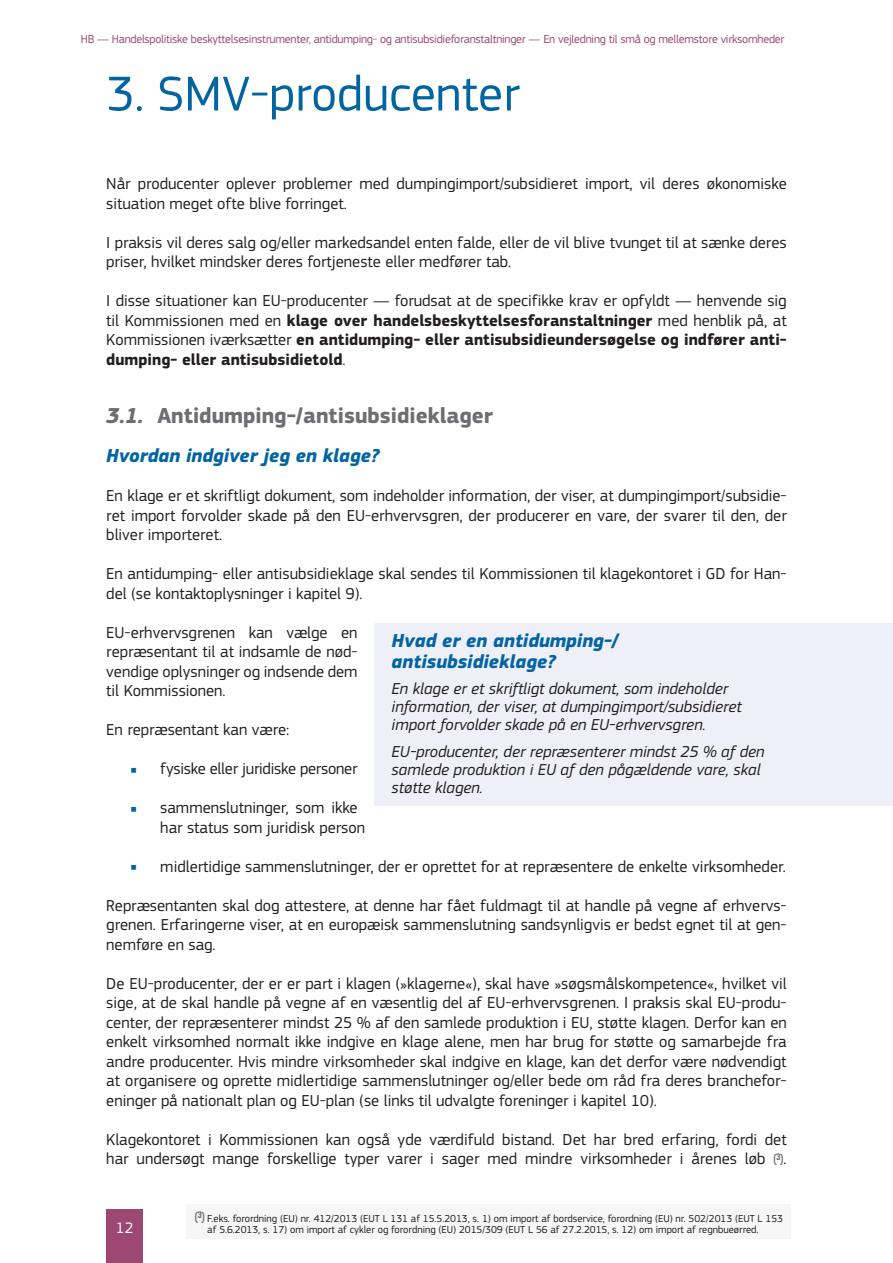
<style>
.page{position:relative;width:893px;height:1263px;background:#fff}
.page>*{position:absolute;margin:0;border:0;box-sizing:border-box;transform-origin:0 0}
.t1{font:51px "EC Square Sans Pro";color:#0265a1}
.t2{font:700 22.5px "EC Square Sans Pro";color:#6d6e71}
.box_title_new{font:italic 700 19.5px/21.3px "EC Square Sans Pro";color:#0265a1}
.title_3{font:italic 700 19.5px "EC Square Sans Pro";color:#0265a1}
.body{font:16.5px/19.5px "EC Square Sans Pro";color:#231f20}
.box__R__body{font:italic 16.5px/18px "EC Square Sans Pro";color:#231f20}
.t3{font:15.75px "EC Square Sans Pro";color:#fff}
.t4{font:12px "EC Square Sans Pro";letter-spacing:-.02em;color:#9c4870}
.footnotes{font:10.5px/10.5px "EC Square Sans Pro";color:#231f20}
.s1{font-weight:700}
.s2{font-style:italic}
.s3{font-size:7.5px;color:#0265a1}
.s4{font-family:"Teko";font-weight:500;font-size:11.55px;color:#6d6e71}
</style>
<div class="page">
<div style="left:106px;top:1209px;width:37px;height:54px;background:#9c4870"></div>
<div style="left:375px;top:623px;width:518px;height:58px;background:#eff0f7"></div>
<div style="left:375px;top:673px;width:518px;height:70px;background:#eff0f7"></div>
<div style="left:375px;top:736px;width:518px;height:70px;background:#eff0f7"></div>
<div style="left:186px;top:1204px;width:605px;height:35px;background:#f6f6f6"></div>
<p class="t4" style="left:81px;top:32px;width:705px">HB — Handelspolitiske beskyttelsesinstrumenter, antidumping- og antisubsidieforanstaltninger — En vejledning til små og mellemstore virksomheder</p>
<p class="t1" style="left:106px;top:64px;width:415px">3. SMV-producenter</p>
<p class="body" style="left:106px;top:174px;width:682px">Når producenter oplever problemer med dumpingimport/subsidieret import, vil deres økonomiske situation meget ofte blive forringet.</p>
<p class="body" style="left:106px;top:233px;width:682px">I praksis vil deres salg og/eller markedsandel enten falde, eller de vil blive tvunget til at sænke deres priser, hvilket mindsker deres fortjeneste eller medfører tab.</p>
<p class="body" style="left:106px;top:291px;width:682px;text-align:justify">I disse situationer kan EU-producenter — forudsat at de specifikke krav er opfyldt — henvende sig til Kommissionen med en <span class="s1">klage over handelsbeskyttelsesforanstaltninger</span> med henblik på, at Kommissionen iværksætter <span class="s1">en antidumping- eller antisubsidieundersøgelse og indfører anti&shy;dumping- eller antisubsidietold</span>.</p>
<p class="t2" style="left:106px;top:402px;width:388px"><span class="s2">3.1.</span> Antidumping-/antisubsidieklager</p>
<p class="title_3" style="left:106px;top:444px;width:275px">Hvordan indgiver jeg en klage?</p>
<p class="body" style="left:106px;top:486px;width:682px;text-align:justify">En klage er et skriftligt dokument, som indeholder information, der viser, at dumpingimport/subsidie&shy;ret import forvolder skade på den EU-erhvervsgren, der producerer en vare, der svarer til den, der bliver importeret.</p>
<p class="body" style="left:106px;top:564px;width:682px">En antidumping- eller antisubsidieklage skal sendes til Kommissionen til klagekontoret i GD for Han&shy;del (se kontaktoplysninger i kapitel 9).</p>
<p class="body" style="left:106px;top:623px;width:253px;text-align:justify">EU-erhvervsgrenen kan vælge en repræsentant til at indsamle de nød&shy;vendige oplysninger og indsende dem til Kommissionen.</p>
<p class="body" style="left:106px;top:720px;width:185px">En repræsentant kan være:</p>
<p class="body" style="left:131px;top:759px;width:228px"><span class="s3">■</span> fysiske eller juridiske personer</p>
<p class="body" style="left:160px;top:798px;width:206px;text-indent:-30px"><span class="s3">■</span> sammenslutninger, som ikke har status som juridisk person</p>
<p class="body" style="left:131px;top:857px;width:657px"><span class="s3">■</span> midlertidige sammenslutninger, der er oprettet for at repræsentere de enkelte virksomheder.</p>
<p class="body" style="left:106px;top:896px;width:682px;text-align:justify">Repræsentanten skal dog attestere, at denne har fået fuldmagt til at handle på vegne af erhvervs&shy;grenen. Erfaringerne viser, at en europæisk sammenslutning sandsynligvis er bedst egnet til at gen&shy;nemføre en sag.</p>
<p class="body" style="left:106px;top:974px;width:682px;text-align:justify">De EU-producenter, der er er part i klagen (»klagerne«), skal have »søgsmålskompetence«, hvilket vil sige, at de skal handle på vegne af en væsentlig del af EU-erhvervsgrenen. I praksis skal EU-produ&shy;center, der repræsenterer mindst 25 % af den samlede produktion i EU, støtte klagen. Derfor kan en enkelt virksomhed normalt ikke indgive en klage alene, men har brug for støtte og samarbejde fra andre producenter. Hvis mindre virksomheder skal indgive en klage, kan det derfor være nødvendigt at organisere og oprette midlertidige sammenslutninger og/eller bede om råd fra deres branchefor&shy;eninger på nationalt plan og EU-plan (se links til udvalgte foreninger i kapitel 10).</p>
<p class="body" style="left:106px;top:1130px;width:682px">Klagekontoret i Kommissionen kan også yde værdifuld bistand. Det har bred erfaring, fordi det har undersøgt mange forskellige typer varer i sager med mindre virksomheder i årenes løb <span class="s4">(</span><sup>3</sup><span class="s4">)</span>.</p>
<p class="box_title_new" style="left:392px;top:630px;width:228px">Hvad er en antidumping-/ antisubsidieklage?</p>
<p class="box__R__body" style="left:392px;top:680px;width:351px">En klage er et skriftligt dokument, som indeholder information, der viser, at dumpingimport/subsidieret import forvolder skade på en EU-erhvervsgren.</p>
<p class="box__R__body" style="left:392px;top:743px;width:374px">EU-producenter, der repræsenterer mindst 25 % af den samlede produktion i EU af den pågældende vare, skal støtte klagen.</p>
<p class="t3" style="left:116px;top:1219px;width:19px">12</p>
<p class="footnotes" style="left:207px;top:1213px;width:577px;text-indent:-13px"><span class="s4">(</span><sup>3</sup><span class="s4">)</span> F.eks. forordning (EU) nr. 412/2013 (EUT L 131 af 15.5.2013, s. 1) om import af bordservice, forordning (EU) nr. 502/2013 (EUT L 153 af 5.6.2013, s. 17) om import af cykler og forordning (EU) 2015/309 (EUT L 56 af 27.2.2015, s. 12) om import af regnbueørred.</p>
</div>
